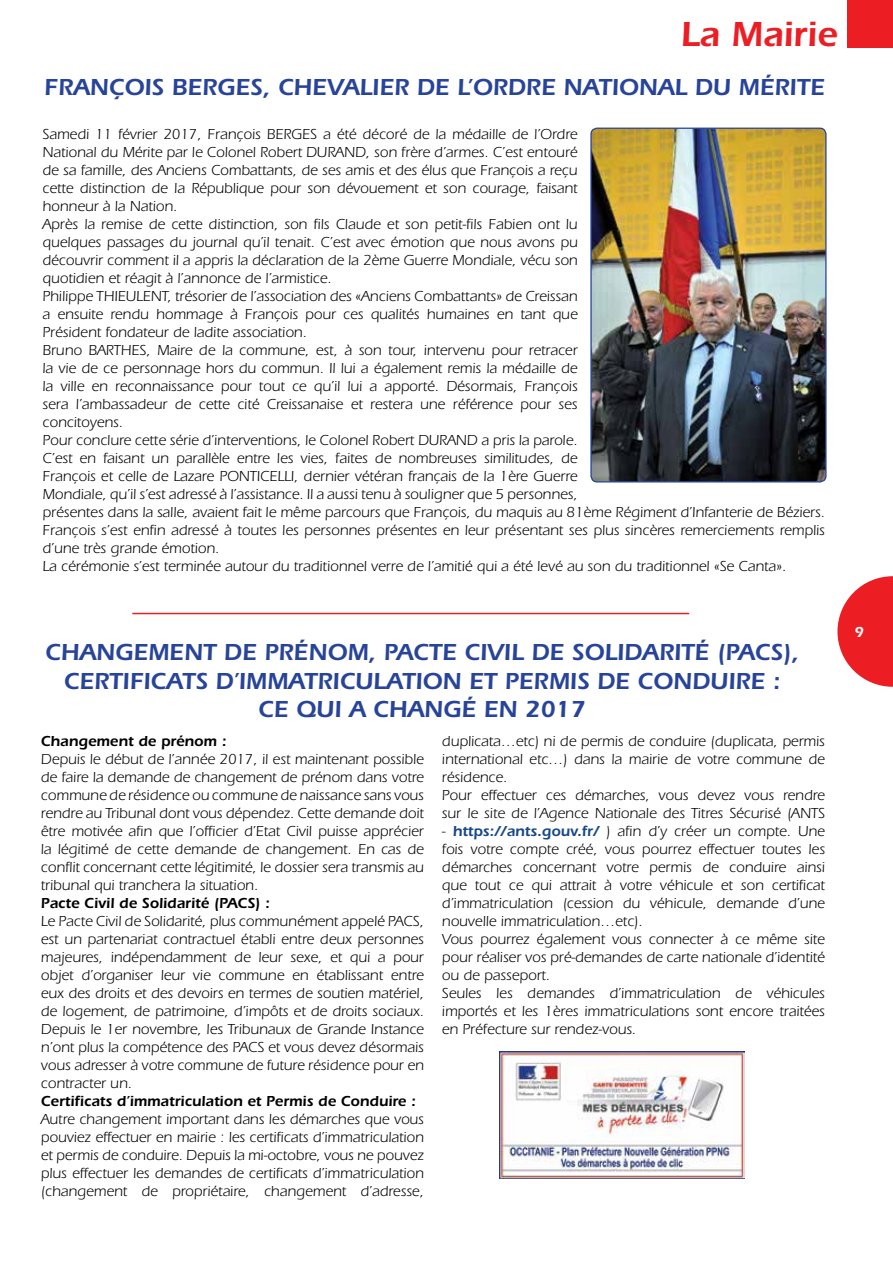
<style>
.page{position:relative;width:893px;height:1263px;background:#fff}
.page>*{position:absolute;margin:0;border:0;box-sizing:border-box;transform-origin:0 0}
.t1{font:600 36px "Itc Eras";color:#ed1d24}
.t2{font:600 24px "Itc Eras";color:#28449a}
.t3{font:15px/18px "Itc Eras";color:#000}
.t4{font:600 15px "Itc Eras";color:#000}
.t5{font:600 15px "Itc Eras";color:#fff}
.s1{font-weight:600;color:#174888}
</style>
<div class="page">
<div style="left:847px;top:0;width:46px;height:48px;background:#ed1d24"></div>
<svg style="left:837px;top:576px;width:56px;height:111px"></svg>
<img style="left:591px;top:128px;width:235px;height:354px">
<div style="left:590px;top:128px;width:236px;height:354px;border:1px solid #28449a;border-radius:6px"></div>
<hr style="left:132px;top:613px;width:557px;height:1px;background:#ed1d24">
<img style="left:500px;top:1051px;width:244px;height:128px">
<h1 class="t1" style="left:680px;top:14px;width:158px">LA MAIRIE</h1>
<h2 class="t2" style="left:44px;top:73px;width:94px">FRANÇOIS</h2>
<h2 class="t2" style="left:172px;top:73px;width:123px">BERGES, CHE</h2>
<h2 class="t2" style="left:327px;top:73px;width:30px">VALIE</h2>
<h2 class="t2" style="left:394px;top:73px;width:205px">R DE L’ORDRE NATIONAL</h2>
<h2 class="t2" style="left:695px;top:73px;width:107px">DU MÉRITE</h2>
<p class="t3" style="left:43px;top:125px;width:784px">Samedi 11 février 2017, François BERGES a été décoré de la médaille de l’Ordre<br>National du Mérite par le Colonel Robert DURAND, son frère d’armes. C’est entouré<br>de sa famille, des Anciens Combattants, de ses amis et des élus que François a reçu<br>cette distinction de la République pour son dévouement et son courage, faisant<br>honneur à la Nation.<br>Après la remise de cette distinction, son fils Claude et son petit-fils Fabien ont lu<br>quelques passages du journal qu’il tenait. C’est avec émotion que nous avons pu<br>découvrir comment il a appris la déclaration de la 2ème Guerre Mondiale, vécu son<br>quotidien et réagit à l’annonce de l’armistice.<br>Philippe THIEULENT, trésorier de l’association des «Anciens Combattants» de Creissan<br>a ensuite rendu hommage à François pour ces qualités humaines en tant que<br>Président fondateur de ladite association.<br>Bruno BARTHES, Maire de la commune, est, à son tour, intervenu pour retracer<br>la vie de ce personnage hors du commun. Il lui a également remis la médaille de<br>la ville en reconnaissance pour tout ce qu’il lui a apporté. Désormais, François<br>sera l’ambassadeur de cette cité Creissanaise et restera une référence pour ses<br>concitoyens.<br>Pour conclure cette série d’interventions, le Colonel Robert DURAND a pris la parole.<br>C’est en faisant un parallèle entre les vies, faites de nombreuses similitudes, de<br>François et celle de Lazare PONTICELLI, dernier vétéran français de la 1ère Guerre<br>Mondiale, qu’il s’est adressé à l’assistance. Il a aussi tenu à souligner que 5 personnes,<br>présentes dans la salle, avaient fait le même parcours que François, du maquis au 81ème Régiment d’Infanterie de Béziers.<br>François s’est enfin adressé à toutes les personnes présentes en leur présentant ses plus sincères remerciements remplis d’une très grande émotion.<br>La cérémonie s’est terminée autour du traditionnel verre de l’amitié qui a été levé au son du traditionnel «Se Canta».</p>
<h2 class="t2" style="left:45px;top:638px;width:34px">CHAN</h2>
<h2 class="t2" style="left:115px;top:638px;width:71px">GEMENT</h2>
<h2 class="t2" style="left:224px;top:638px;width:189px">DE PRÉNOM, PACTE</h2>
<h2 class="t2" style="left:465px;top:638px;width:336px">CIVIL DE SOLI DARITÉ (PACS),</h2>
<h2 class="t2" style="left:64px;top:667px;width:94px">CERTIFICATS</h2>
<h2 class="t2" style="left:216px;top:667px;width:132px">D’IMMATRICULATION</h2>
<h2 class="t2" style="left:469px;top:667px;width:187px">ET PERMIS DE CON</h2>
<h2 class="t2" style="left:692px;top:667px;width:90px">DUIRE :</h2>
<h2 class="t2" style="left:258px;top:695px;width:54px">CE QUI</h2>
<h2 class="t2" style="left:349px;top:695px;width:43px">A CHAN</h2>
<h2 class="t2" style="left:443px;top:695px;width:144px">GÉ EN 2017</h2>
<p class="t4" style="left:41px;top:732px;width:187px">CHANGEMENT DE PRÉNOM :</p>
<p class="t3" style="left:41px;top:750px;width:385px;text-align:justify">Depuis le début de l’année 2017, il est maintenant possible de faire la demande de changement de prénom dans votre commune de résidence ou commune de naissance sans vous rendre au Tribunal dont vous dépendez. Cette demande doit être motivée afin que l’officier d’Etat Civil puisse apprécier la légitimé de cette demande de changement. En cas de conflit concernant cette légitimité, le dossier sera transmis au tribunal qui tranchera la situation.</p>
<p class="t4" style="left:41px;top:894px;width:231px">PACTE CIVIL DE SOLIDARITÉ (PACS) :</p>
<p class="t3" style="left:41px;top:912px;width:385px;text-align:justify">Le Pacte Civil de Solidarité, plus communément appelé PACS, est un partenariat contractuel établi entre deux personnes majeures, indépendamment de leur sexe, et qui a pour objet d’organiser leur vie commune en établissant entre eux des droits et des devoirs en termes de soutien matériel, de logement, de patrimoine, d’impôts et de droits sociaux.<br>Depuis le 1er novembre, les Tribunaux de Grande Instance n’ont plus la compétence des PACS et vous devez désormais vous adresser à votre commune de future résidence pour en contracter un.</p>
<p class="t4" style="left:41px;top:1092px;width:376px">CERTIFICATS D’IMMATRICULATION ET PERMIS DE CONDUIRE :</p>
<p class="t3" style="left:41px;top:1110px;width:385px;text-align:justify">Autre changement important dans les démarches que vous pouviez effectuer en mairie : les certificats d’immatriculation et permis de conduire. Depuis la mi-octobre, vous ne pouvez plus effectuer les demandes de certificats d’immatriculation (changement de propriétaire, changement d’adresse,</p>
<p class="t3" style="left:442px;top:732px;width:385px">duplicata…etc) ni de permis de conduire (duplicata, permis international etc…) dans la mairie de votre commune de résidence.<br>Pour effectuer ces démarches, vous devez vous rendre sur le site de l’Agence Nationale des Titres Sécurisé (ANTS</p>
<p class="t3" style="left:442px;top:822px;width:385px">- <span class="s1">HTTPS://ANTS.GOUV.FR/</span> ) afin d’y créer un compte. Une fois votre compte créé, vous pourrez effectuer toutes les démarches concernant votre permis de conduire ainsi que tout ce qui attrait à votre véhicule et son certificat d’immatriculation (cession du véhicule, demande d’une nouvelle immatriculation…etc).<br>Vous pourrez également vous connecter à ce même site pour réaliser vos pré-demandes de carte nationale d’identité ou de passeport.<br>Seules les demandes d’immatriculation de véhicules importés et les 1ères immatriculations sont encore traitées en Préfecture sur rendez-vous.</p>
<p class="t5" style="left:854px;top:623px;width:11px">9</p>
</div>
